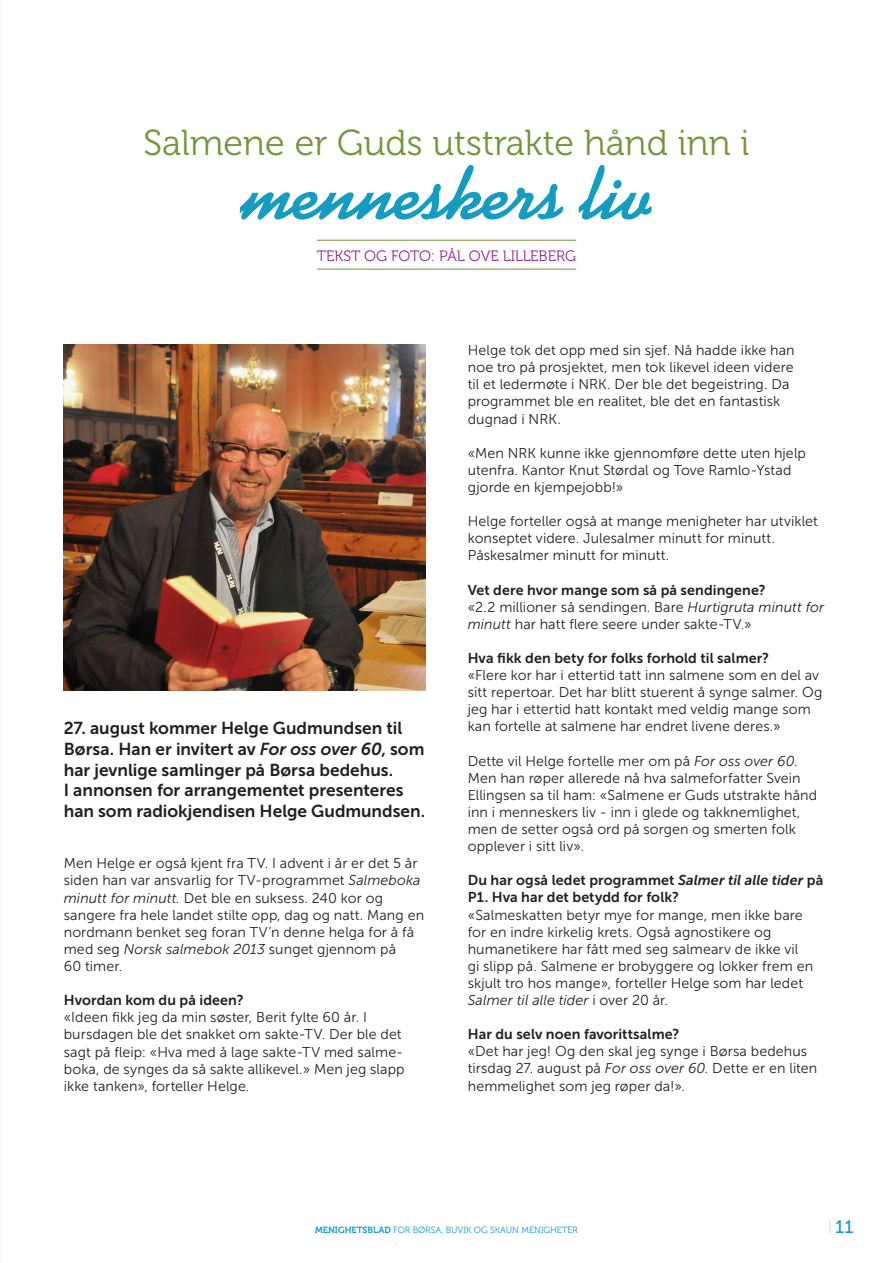
<style>
.page{position:relative;width:893px;height:1263px;background:#fff}
.page>*{position:absolute;margin:0;border:0;box-sizing:border-box;transform-origin:0 0}
.t1{font:700 75px "Kaufmann Std";color:#149dc1}
.t2{font:36px "Museo 300";color:#769539}
.t3{font:18px "Museo 500";color:#149dc1}
.t4{font:17.25px/20.7px "Museo Sans 700";color:#231f20}
.t5{font:15px "Museo 300";color:#98258e}
.t6{font:14.25px/17.1px "Museo Sans 300";letter-spacing:.005em;color:#231f20}
.t7{font:14.25px/17.1px "Museo Sans 700";letter-spacing:.005em;color:#231f20}
.t8{font:9px "Museo 300";color:#149dc1}
.s1{font-style:italic}
.s2{font-family:"Museo 700"}
</style>
<div class="page">
<svg style="left:829px;top:1219px;width:2px;height:14px"></svg>
<hr style="left:317px;top:269px;width:259px;height:1px;background:#769539">
<hr style="left:317px;top:240px;width:259px;height:1px;background:#769539">
<img style="left:64px;top:344px;width:361px;height:346px">
<h2 class="t2" style="left:144px;top:123px;width:607px">Salmene er Guds utstrakte hånd inn i</h2>
<h1 class="t1" style="left:242px;top:149px;width:411px">menneskers liv</h1>
<p class="t5" style="left:317px;top:248px;width:261px">TEKST OG FOTO: PÅL OVE LILLEBERG</p>
<p class="t4" style="left:64px;top:718px;width:363px">27. august kommer Helge Gudmundsen til Børsa. Han er invitert av <span class="s1">For oss over 60</span>, som har jevnlige samlinger på Børsa bedehus.<br>I annonsen for arrangementet presenteres han som radiokjendisen Helge Gudmundsen.</p>
<p class="t6" style="left:64px;top:855px;width:362px">Men Helge er også kjent fra TV. I advent i år er det 5 år siden han var ansvarlig for TV-programmet <span class="s1">Salmeboka minutt for minutt.</span> Det ble en suksess. 240 kor og sangere fra hele landet stilte opp, dag og natt. Mang en nordmann benket seg foran TV’n denne helga for å få med seg <span class="s1">Norsk salmebok 2013</span> sunget gjennom på<br>60 timer.</p>
<p class="t7" style="left:64px;top:992px;width:181px">Hvordan kom du på ideen?</p>
<p class="t6" style="left:64px;top:1009px;width:342px">«Ideen fikk jeg da min søster, Berit fylte 60 år. I bursdagen ble det snakket om sakte-TV. Der ble det sagt på fleip: «Hva med å lage sakte-TV med salme&shy;boka, de synges da så sakte allikevel.» Men jeg slapp ikke tanken», forteller Helge.</p>
<p class="t6" style="left:468px;top:342px;width:328px">Helge tok det opp med sin sjef. Nå hadde ikke han noe tro på prosjektet, men tok likevel ideen videre til et ledermøte i NRK. Der ble det begeistring. Da programmet ble en realitet, ble det en fantastisk dugnad i NRK.</p>
<p class="t6" style="left:468px;top:444px;width:340px">«Men NRK kunne ikke gjennomføre dette uten hjelp utenfra. Kantor Knut Størdal og Tove Ramlo-Ystad gjorde en kjempejobb!»</p>
<p class="t6" style="left:468px;top:513px;width:352px">Helge forteller også at mange menigheter har utviklet konseptet videre. Julesalmer minutt for minutt.<br>Påskesalmer minutt for minutt.</p>
<p class="t7" style="left:468px;top:581px;width:299px">Vet dere hvor mange som så på sendingene?</p>
<p class="t6" style="left:468px;top:598px;width:358px">«2.2 millioner så sendingen. Bare <span class="s1">Hurtigruta minutt for minutt</span> har hatt flere seere under sakte-TV.»</p>
<p class="t7" style="left:468px;top:649px;width:303px">Hva fikk den bety for folks forhold til salmer?</p>
<p class="t6" style="left:468px;top:667px;width:356px">«Flere kor har i ettertid tatt inn salmene som en del av sitt repertoar. Det har blitt stuerent å synge salmer. Og jeg har i ettertid hatt kontakt med veldig mange som kan fortelle at salmene har endret livene deres.»</p>
<p class="t6" style="left:468px;top:752px;width:351px">Dette vil Helge fortelle mer om på <span class="s1">For oss over 60</span>.<br>Men han røper allerede nå hva salmeforfatter Svein Ellingsen sa til ham: «Salmene er Guds utstrakte hånd inn i menneskers liv - inn i glede og takknemlighet, men de setter også ord på sorgen og smerten folk opplever i sitt liv».</p>
<p class="t7" style="left:468px;top:872px;width:357px">Du har også ledet programmet <span class="s1">Salmer til alle tider</span> på<br>P1. Hva har det betydd for folk?</p>
<p class="t6" style="left:468px;top:906px;width:347px">«Salmeskatten betyr mye for mange, men ikke bare for en indre kirkelig krets. Også agnostikere og humanetikere har fått med seg salmearv de ikke vil gi slipp på. Salmene er brobyggere og lokker frem en skjult tro hos mange», forteller Helge som har ledet <span class="s1">Salmer til alle tider</span> i over 20 år.</p>
<p class="t7" style="left:468px;top:1026px;width:213px">Har du selv noen favorittsalme?</p>
<p class="t6" style="left:468px;top:1043px;width:351px">«Det har jeg! Og den skal jeg synge i Børsa bedehus tirsdag 27. august på <span class="s1">For oss over 60</span>. Dette er en liten hemmelighet som jeg røper da!».</p>
<p class="t8" style="left:315px;top:1225px;width:264px"><span class="s2">MENIGHETSBLAD</span> FOR BØRSA, BUVIK OG SKAUN MENIGHETER</p>
<p class="t3" style="left:835px;top:1217px;width:20px">11</p>
</div>
